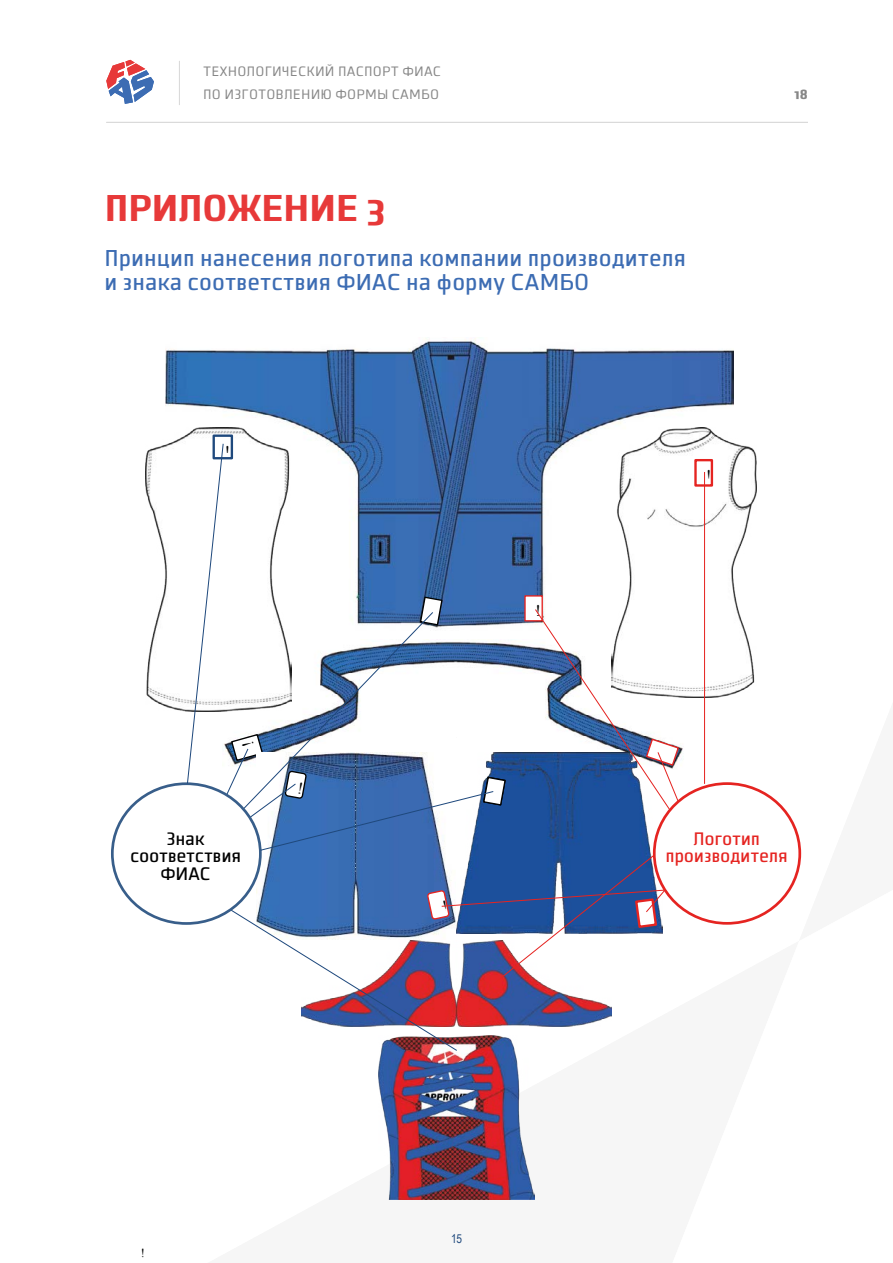
<style>
.page{position:relative;width:893px;height:1263px;background:#fff}
.page>*{position:absolute;margin:0;border:0;box-sizing:border-box;transform-origin:0 0}
.t1{font:800 39px "Clio";letter-spacing:.005em;color:#e73939}
.t2{font:500 24px/24px "Clio";letter-spacing:.01em;color:#3c6cb3}
.t3{font:500 18.9px/17.5px "Clio";color:#000;text-align:center}
.t4{font:500 18.9px/17.5px "Clio";color:#e52421;text-align:center}
.t5{font:16.2px "Times New Roman";color:#010202}
.t6{font:14.25px/22.5px "Clio";letter-spacing:.035em;color:#878787}
.t7{font:900 14.25px "Clio";color:#878787}
.t8{font:12.3px "Arial Narrow";color:#1f497d}
.t9{font:12.3px "Times New Roman";color:#010202}
</style>
<div class="page">
<img style="left:379px;top:1052px;width:155px;height:147px">
<img style="left:165px;top:338px;width:569px;height:105px">
<img style="left:612px;top:428px;width:144px;height:270px">
<img style="left:146px;top:428px;width:145px;height:283px">
<div style="left:695px;top:460px;width:17px;height:25px;background:#fff"></div>
<div style="left:694px;top:459px;width:19px;height:28px;border:2px solid #e52421"></div>
<div style="left:214px;top:436px;width:18px;height:22px;background:#fff"></div>
<div style="left:213px;top:434px;width:20px;height:25px;border:2px solid #1f497d"></div>
<hr style="left:704px;top:472px;width:1px;height:312px;background:#e52421">
<svg style="left:106px;top:60px;width:48px;height:44px"></svg>
<hr style="left:106px;top:122px;width:702px;height:1px;background:#dadada">
<hr style="left:179px;top:61px;width:1px;height:44px;background:#dadada">
<svg style="left:186px;top:443px;width:516px;height:609px"></svg>
<p class="t6" style="left:203px;top:60px;width:239px">ТЕХНОЛОГИЧЕСКИЙ ПАСПОРТ ФИАС<br>ПО ИЗГОТОВЛЕНИЮ ФОРМЫ САМБО</p>
<h1 class="t1" style="left:105px;top:183px;width:282px">ПРИЛОЖЕНИЕ 3</h1>
<p class="t2" style="left:105px;top:246px;width:583px">Принцип нанесения логотипа компании производителя и знака соответствия ФИАС на форму САМБО</p>
<p class="t5" style="left:225px;top:440px;width:7px">!</p>
<p class="t5" style="left:535px;top:600px;width:7px">!</p>
<p class="t5" style="left:706px;top:465px;width:7px">!</p>
<p class="t7" style="left:794px;top:85px;width:15px">18</p>
<p class="t3" style="left:130px;top:829px;width:112px">Знак соответствия<br>ФИАС</p>
<p class="t4" style="left:666px;top:829px;width:124px">Логотип производителя</p>
<p class="t9" style="left:141px;top:1245px;width:6px">!</p>
<p class="t8" style="left:451px;top:1230px;width:13px">15</p>
</div>
